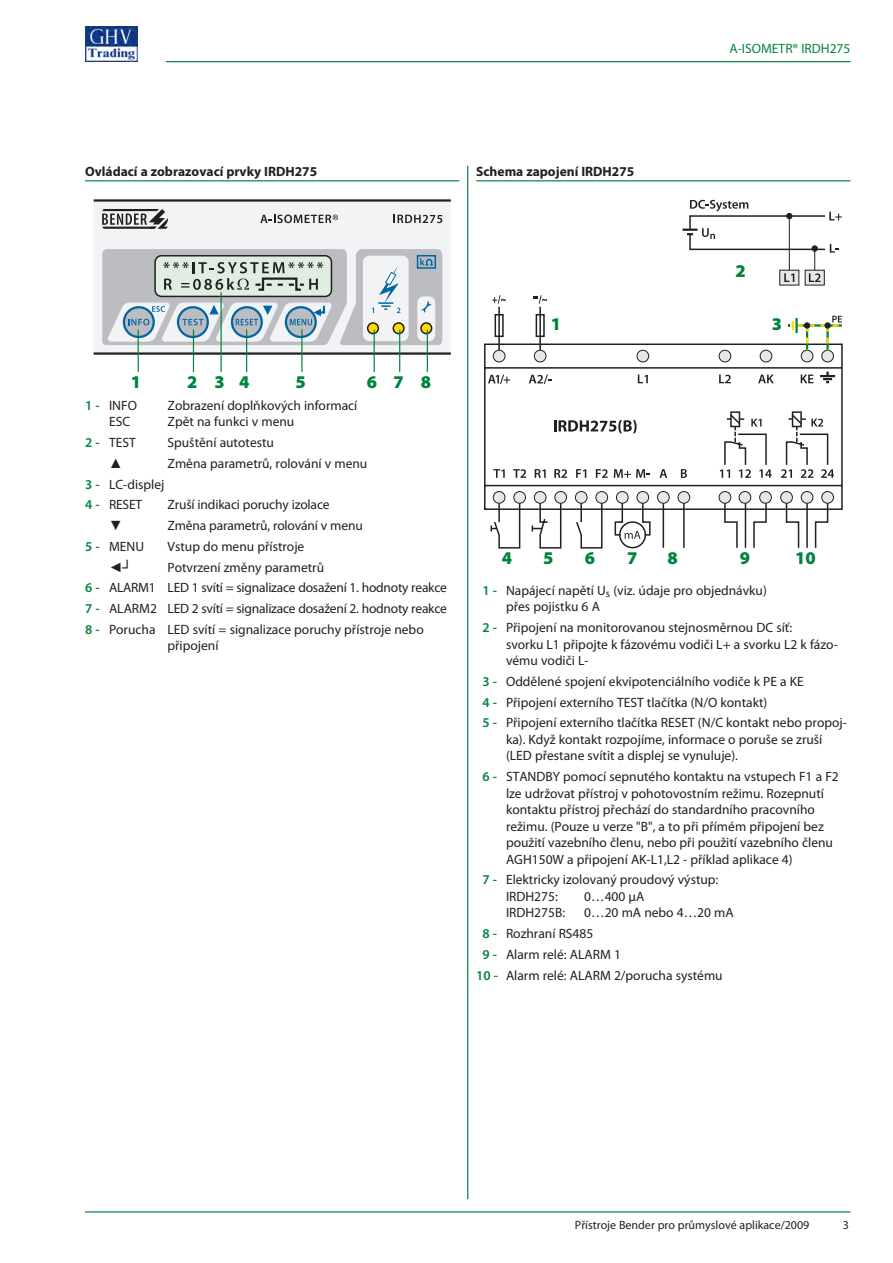
<style>
.page{position:relative;width:893px;height:1263px;background:#fff}
.page>*{position:absolute;margin:0;border:0;box-sizing:border-box;transform-origin:0 0}
.t1{font:900 18px "Myriad Pro";color:#00843d}
.Grundschrift{font:13.5px/16.5px "Myriad Pro";color:#231f20}
.Überschrift_mit_Lini{font:700 13.5px "Myriad Pro";color:#231f20}
.Gerätename_Rechts{font:13.5px "Myriad Pro";color:#00843d}
.Grundschrift-2{font:13.5px "Arial";color:#231f20}
.Fußzeile_rechts{font:12px "Myriad Pro";color:#231f20}
.s1{font-weight:600;color:#00843d}
</style>
<div class="page">
<hr style="left:166px;top:61px;width:684px;height:1px;background:#00843d">
<hr style="left:85px;top:1211px;width:765px;height:1px;background:#00843d">
<img style="left:85px;top:26px;width:53px;height:36px">
<div style="left:94px;top:200px;width:357px;height:154px;background:#f2f3f4"></div>
<hr style="left:94px;top:199px;width:357px;height:3px;background:#231f20">
<hr style="left:94px;top:352px;width:357px;height:3px;background:#231f20">
<svg style="left:102px;top:209px;width:66px;height:20px"></svg>
<svg style="left:260px;top:215px;width:78px;height:8px"></svg>
<svg style="left:394px;top:215px;width:48px;height:8px"></svg>
<svg style="left:102px;top:249px;width:340px;height:96px"></svg>
<div style="left:421px;top:323px;width:11px;height:11px;background:#ffdc01;border-radius:50%"></div>
<div style="left:420px;top:322px;width:12px;height:12px;border:2px solid #231f20;border-radius:50%"></div>
<hr style="left:85px;top:180px;width:374px;height:1px;background:#00843d">
<hr style="left:467px;top:166px;width:1px;height:1033px;background:#00843d">
<svg style="left:682px;top:200px;width:160px;height:86px"></svg>
<hr style="left:498px;top:307px;width:2px;height:43px;background:#231f20">
<svg style="left:534px;top:295px;width:13px;height:9px"></svg>
<svg style="left:492px;top:295px;width:14px;height:9px"></svg>
<hr style="left:663px;top:503px;width:1px;height:45px;background:#231f20">
<svg style="left:484px;top:343px;width:359px;height:168px"></svg>
<div style="left:760px;top:350px;width:12px;height:12px;background:#e6e7e9;border-radius:50%"></div>
<div style="left:760px;top:350px;width:12px;height:12px;border:1px solid #231f20;border-radius:50%"></div>
<div style="left:719px;top:350px;width:12px;height:12px;background:#e6e7e9;border-radius:50%"></div>
<div style="left:719px;top:350px;width:12px;height:12px;border:1px solid #231f20;border-radius:50%"></div>
<div style="left:657px;top:491px;width:12px;height:12px;background:#e6e7e9;border-radius:50%"></div>
<div style="left:657px;top:491px;width:13px;height:13px;border:1px solid #231f20;border-radius:50%"></div>
<div style="left:678px;top:491px;width:12px;height:12px;background:#e6e7e9;border-radius:50%"></div>
<div style="left:678px;top:491px;width:12px;height:13px;border:1px solid #231f20;border-radius:50%"></div>
<div style="left:719px;top:491px;width:12px;height:13px;border:1px solid #231f20;border-radius:50%"></div>
<hr style="left:539px;top:307px;width:2px;height:43px;background:#231f20">
<svg style="left:488px;top:313px;width:163px;height:236px"></svg>
<hr style="left:683px;top:503px;width:2px;height:45px;background:#231f20">
<svg style="left:820px;top:372px;width:15px;height:11px"></svg>
<div style="left:616px;top:491px;width:12px;height:12px;background:#e6e7e9;border-radius:50%"></div>
<div style="left:616px;top:491px;width:12px;height:13px;border:1px solid #231f20;border-radius:50%"></div>
<svg style="left:792px;top:411px;width:10px;height:2px"></svg>
<div style="left:801px;top:350px;width:12px;height:12px;background:#e6e7e9;border-radius:50%"></div>
<div style="left:801px;top:350px;width:12px;height:12px;border:1px solid #231f20;border-radius:50%"></div>
<div style="left:822px;top:350px;width:11px;height:12px;background:#e6e7e9;border-radius:50%"></div>
<div style="left:821px;top:350px;width:13px;height:12px;border:1px solid #231f20;border-radius:50%"></div>
<svg style="left:788px;top:316px;width:54px;height:34px"></svg>
<div style="left:825px;top:322px;width:6px;height:7px;border:1px solid #231f20;border-radius:50%"></div>
<hr style="left:795px;top:318px;width:3px;height:15px;background:#00843d">
<svg style="left:720px;top:413px;width:114px;height:135px"></svg>
<hr style="left:476px;top:180px;width:374px;height:1px;background:#00843d">
<hr style="left:138px;top:330px;width:1px;height:42px;background:#00843d">
<hr style="left:193px;top:330px;width:1px;height:42px;background:#00843d">
<hr style="left:246px;top:330px;width:1px;height:42px;background:#00843d">
<hr style="left:301px;top:330px;width:1px;height:42px;background:#00843d">
<hr style="left:374px;top:330px;width:1px;height:42px;background:#00843d">
<hr style="left:399px;top:330px;width:1px;height:42px;background:#00843d">
<hr style="left:427px;top:330px;width:1px;height:42px;background:#00843d">
<hr style="left:221px;top:292px;width:1px;height:80px;background:#00843d">
<p class="Gerätename_Rechts" style="left:729px;top:41px;width:122px">A-ISOMETR® IRDH275</p>
<p class="Überschrift_mit_Lini" style="left:85px;top:164px;width:234px">Ovládací a zobrazovací prvky IRDH275</p>
<p class="Überschrift_mit_Lini" style="left:476px;top:164px;width:160px">Schema zapojení IRDH275</p>
<p class="t1" style="left:131px;top:371px;width:12px">1</p>
<p class="t1" style="left:187px;top:371px;width:12px">2</p>
<p class="t1" style="left:214px;top:371px;width:12px">3</p>
<p class="t1" style="left:239px;top:371px;width:12px">4</p>
<p class="t1" style="left:296px;top:371px;width:12px">5</p>
<p class="t1" style="left:367px;top:371px;width:12px">6</p>
<p class="t1" style="left:393px;top:371px;width:12px">7</p>
<p class="t1" style="left:421px;top:371px;width:12px">8</p>
<p class="Grundschrift" style="left:85px;top:397px;width:53px"><span class="s1">1 -</span> INFO</p>
<p class="Grundschrift" style="left:168px;top:397px;width:191px">Zobrazení doplňkových informací</p>
<p class="Grundschrift" style="left:109px;top:414px;width:23px">ESC</p>
<p class="Grundschrift" style="left:168px;top:414px;width:128px">Zpět na funkci v menu</p>
<p class="Grundschrift" style="left:85px;top:435px;width:52px"><span class="s1">2 -</span> TEST</p>
<p class="Grundschrift" style="left:168px;top:435px;width:108px">Spuštění autotestu</p>
<p class="Grundschrift-2" style="left:109px;top:454px;width:15px">▲</p>
<p class="Grundschrift" style="left:168px;top:455px;width:201px">Změna parametrů, rolování v menu</p>
<p class="Grundschrift" style="left:85px;top:476px;width:81px"><span class="s1">3 -</span> LC-displej</p>
<p class="Grundschrift" style="left:85px;top:497px;width:59px"><span class="s1">4 -</span> RESET</p>
<p class="Grundschrift" style="left:168px;top:497px;width:164px">Zruší indikaci poruchy izolace</p>
<p class="Grundschrift-2" style="left:109px;top:516px;width:15px">▼</p>
<p class="Grundschrift" style="left:168px;top:518px;width:197px">Změna parametrů, rolování v menu</p>
<p class="Grundschrift" style="left:85px;top:538px;width:61px"><span class="s1">5 -</span> MENU</p>
<p class="Grundschrift" style="left:168px;top:538px;width:138px">Vstup do menu přístroje</p>
<p class="Grundschrift-2" style="left:109px;top:558px;width:24px">◄┘</p>
<p class="Grundschrift" style="left:168px;top:559px;width:158px">Potvrzení změny parametrů</p>
<p class="Grundschrift" style="left:85px;top:580px;width:363px"><span class="s1">6 -</span> ALARM1 LED 1 svítí = signalizace dosažení 1. hodnoty reakce</p>
<p class="Grundschrift" style="left:85px;top:601px;width:363px"><span class="s1">7 -</span> ALARM2 LED 2 svítí = signalizace dosažení 2. hodnoty reakce</p>
<p class="Grundschrift" style="left:168px;top:621px;width:258px;text-indent:-82px"><span class="s1">8 -</span> Porucha LED svítí = signalizace poruchy přístroje nebo připojení</p>
<p class="t1" style="left:551px;top:314px;width:12px">1</p>
<p class="t1" style="left:736px;top:261px;width:12px">2</p>
<p class="t1" style="left:772px;top:314px;width:12px">3</p>
<p class="t1" style="left:502px;top:548px;width:12px">4</p>
<p class="t1" style="left:543px;top:548px;width:12px">5</p>
<p class="t1" style="left:585px;top:548px;width:12px">6</p>
<p class="t1" style="left:627px;top:548px;width:12px">7</p>
<p class="t1" style="left:668px;top:548px;width:12px">8</p>
<p class="t1" style="left:740px;top:548px;width:12px">9</p>
<p class="t1" style="left:795px;top:548px;width:22px">10</p>
<p class="Grundschrift" style="left:506px;top:582px;width:262px;text-indent:-24px"><span class="s1">1 -</span> Napájecí napětí U<sub>s</sub> (viz. údaje pro objednávku) přes pojistku 6 A</p>
<p class="Grundschrift" style="left:506px;top:620px;width:333px;text-indent:-24px"><span class="s1">2 -</span> Připojení na monitorovanou stejnosměrnou DC síť:<br>svorku L1 připojte k fázovému vodiči L+ a svorku L2 k fázo&shy;vému vodiči L-</p>
<p class="Grundschrift" style="left:482px;top:673px;width:323px"><span class="s1">3 -</span> Oddělené spojení ekvipotenciálního vodiče k PE a KE</p>
<p class="Grundschrift" style="left:482px;top:694px;width:286px"><span class="s1">4 -</span> Připojení externího TEST tlačítka (N/O kontakt)</p>
<p class="Grundschrift" style="left:506px;top:715px;width:342px;text-indent:-24px"><span class="s1">5 -</span> Připojení externího tlačítka RESET (N/C kontakt nebo propoj&shy;ka). Když kontakt rozpojíme, informace o poruše se zruší (LED přestane svítit a displej se vynuluje).</p>
<p class="Grundschrift" style="left:506px;top:769px;width:334px;text-indent:-24px"><span class="s1">6 -</span> STANDBY pomocí sepnutého kontaktu na vstupech F1 a F2 lze udržovat přístroj v pohotovostním režimu. Rozepnutí kontaktu přístroj přechází do standardního pracovního režimu. (Pouze u verze "B", a to při přímém připojení bez použití vazebního členu, nebo při použití vazebního členu AGH150W a připojení AK-L1,L2 - příklad aplikace 4)</p>
<p class="Grundschrift" style="left:506px;top:872px;width:214px;text-indent:-24px"><span class="s1">7 -</span> Elektricky izolovaný proudový výstup:<br>IRDH275:</p>
<p class="Grundschrift" style="left:584px;top:888px;width:62px">0…400 µA</p>
<p class="Grundschrift" style="left:506px;top:905px;width:61px">IRDH275B:</p>
<p class="Grundschrift" style="left:584px;top:905px;width:151px">0…20 mA nebo 4…20 mA</p>
<p class="Grundschrift" style="left:482px;top:926px;width:112px"><span class="s1">8 -</span> Rozhraní RS485</p>
<p class="Grundschrift" style="left:482px;top:946px;width:140px"><span class="s1">9 -</span> Alarm relé: ALARM 1</p>
<p class="Grundschrift" style="left:476px;top:967px;width:248px"><span class="s1">10 -</span> Alarm relé: ALARM 2/porucha systému</p>
<p class="Fußzeile_rechts" style="left:575px;top:1218px;width:236px">Přístroje Bender pro průmyslové aplikace/2009</p>
<p class="Fußzeile_rechts" style="left:843px;top:1218px;width:8px">3</p>
</div>
